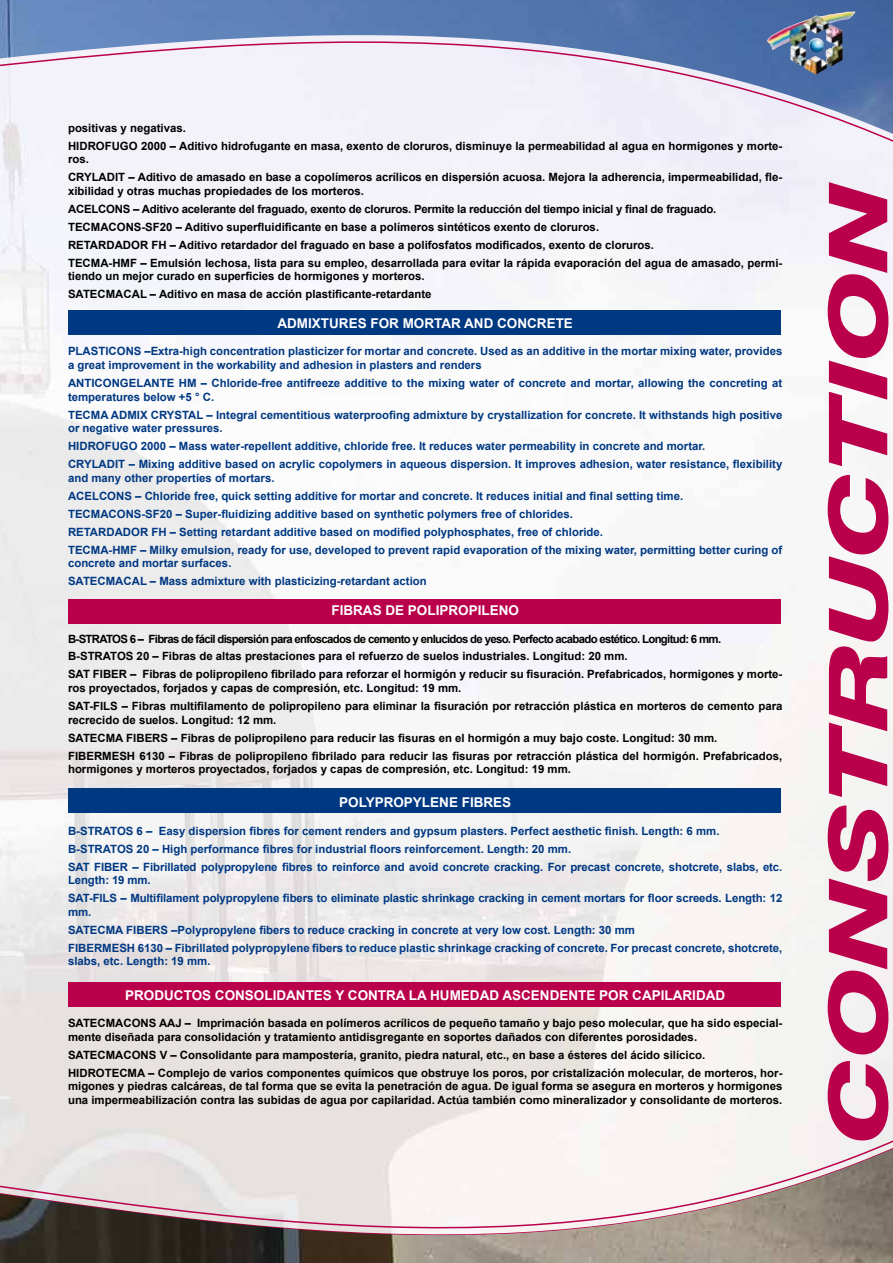
<style>
.page{position:relative;width:893px;height:1263px;background:#fff}
.page>*{position:absolute;margin:0;border:0;box-sizing:border-box;transform-origin:0 0}
.t1{font:italic 800 81.75px "Helvetica Neue LT Std";color:#ba004b;scale:1.43 1}
.t2{font:700 13.5px "Arial";color:#fff}
.t3{font:700 11.4px/18px "Arial";color:#000}
.t4{font:700 11.4px/18px "Arial";color:#003882}
</style>
<div class="page">
<img style="left:0;top:148px;width:478px;height:975px">
<img style="left:478px;top:148px;width:415px;height:750px">
<div style="left:0;top:134px;width:893px;height:14px;background:#f3f2f8"></div>
<img style="left:0;top:0;width:893px;height:134px">
<svg style="left:0;top:1123px;width:893px;height:7px"></svg>
<svg style="left:0;top:1130px;width:893px;height:19px"></svg>
<img style="left:0;top:1149px;width:893px;height:114px">
<div style="left:68px;top:599px;width:713px;height:24px;background:#ba004b"></div>
<div style="left:68px;top:982px;width:713px;height:25px;background:#ba004b"></div>
<div style="left:68px;top:310px;width:713px;height:25px;background:#003882"></div>
<div style="left:68px;top:788px;width:713px;height:25px;background:#003882"></div>
<img style="left:767px;top:12px;width:87px;height:61px">
<p class="t3" style="left:68px;top:119px;width:716px">positivas y negativas.<br>HIDROFUGO 2000 – Aditivo hidrofugante en masa, exento de cloruros, disminuye la permeabilidad al agua en hormigones y morte-</p>
<p class="t3" style="left:68px;top:151px;width:716px">ros.<br>CRYLADIT – Aditivo de amasado en base a copolímeros acrílicos en dispersión acuosa. Mejora la adherencia, impermeabilidad, fle-</p>
<p class="t3" style="left:68px;top:182px;width:716px">xibilidad y otras muchas propiedades de los morteros.<br>ACELCONS – Aditivo acelerante del fraguado, exento de cloruros. Permite la reducción del tiempo inicial y final de fraguado.<br>TECMACONS-SF20 – Aditivo superfluidificante en base a polímeros sintéticos exento de cloruros.<br>RETARDADOR FH – Aditivo retardador del fraguado en base a polifosfatos modificados, exento de cloruros.<br>TECMA-HMF – Emulsión lechosa, lista para su empleo, desarrollada para evitar la rápida evaporación del agua de amasado, permi-</p>
<p class="t3" style="left:68px;top:268px;width:365px">tiendo un mejor curado en superficies de hormigones y morteros.<br>SATECMACAL – Aditivo en masa de acción plastificante-retardante</p>
<p class="t2" style="left:277px;top:314px;width:297px">ADMIXTURES FOR MORTAR AND CONCRETE</p>
<p class="t4" style="left:68px;top:345px;width:716px;line-height:13.6px">PLASTICONS –Extra-high concentration plasticizer for mortar and concrete. Used as an additive in the mortar mixing water, provides a great improvement in the workability and adhesion in plasters and renders</p>
<p class="t4" style="left:68px;top:377px;width:716px;line-height:13.6px">ANTICONGELANTE HM – Chloride-free antifreeze additive to the mixing water of concrete and mortar, allowing the concreting at temperatures below +5 ° C.</p>
<p class="t4" style="left:68px;top:408px;width:716px;line-height:13.6px">TECMA ADMIX CRYSTAL – Integral cementitious waterproofing admixture by crystallization for concrete. It withstands high positive or negative water pressures.</p>
<p class="t4" style="left:68px;top:438px;width:716px">HIDROFUGO 2000 – Mass water-repellent additive, chloride free. It reduces water permeability in concrete and mortar.<br>CRYLADIT – Mixing additive based on acrylic copolymers in aqueous dispersion. It improves adhesion, water resistance, flexibility</p>
<p class="t4" style="left:68px;top:469px;width:716px">and many other properties of mortars.<br>ACELCONS – Chloride free, quick setting additive for mortar and concrete. It reduces initial and final setting time.<br>TECMACONS-SF20 – Super-fluidizing additive based on synthetic polymers free of chlorides.<br>RETARDADOR FH – Setting retardant additive based on modified polyphosphates, free of chloride.<br>TECMA-HMF – Milky emulsion, ready for use, developed to prevent rapid evaporation of the mixing water, permitting better curing of</p>
<p class="t4" style="left:68px;top:555px;width:360px">concrete and mortar surfaces.<br>SATECMACAL – Mass admixture with plasticizing-retardant action</p>
<p class="t2" style="left:331px;top:601px;width:189px">FIBRAS DE POLIPROPILENO</p>
<p class="t3" style="left:68px;top:630px;width:716px">B-STRATOS 6 – Fibras de fácil dispersión para enfoscados de cemento y enlucidos de yeso. Perfecto acabado estético. Longitud: 6 mm.<br>B-STRATOS 20 – Fibras de altas prestaciones para el refuerzo de suelos industriales. Longitud: 20 mm.<br>SAT FIBER – Fibras de polipropileno fibrilado para reforzar el hormigón y reducir su fisuración. Prefabricados, hormigones y morte-</p>
<p class="t3" style="left:68px;top:679px;width:716px">ros proyectados, forjados y capas de compresión, etc. Longitud: 19 mm.<br>SAT-FILS – Fibras multifilamento de polipropileno para eliminar la fisuración por retracción plástica en morteros de cemento para</p>
<p class="t3" style="left:68px;top:711px;width:716px">recrecido de suelos. Longitud: 12 mm.<br>SATECMA FIBERS – Fibras de polipropileno para reducir las fisuras en el hormigón a muy bajo coste. Longitud: 30 mm.<br>FIBERMESH 6130 – Fibras de polipropileno fibrilado para reducir las fisuras por retracción plástica del hormigón. Prefabricados,</p>
<p class="t3" style="left:68px;top:761px;width:505px">hormigones y morteros proyectados, forjados y capas de compresión, etc. Longitud: 19 mm.</p>
<p class="t2" style="left:339px;top:794px;width:174px">POLYPROPYLENE FIBRES</p>
<p class="t4" style="left:68px;top:822px;width:716px">B-STRATOS 6 – Easy dispersion fibres for cement renders and gypsum plasters. Perfect aesthetic finish. Length: 6 mm.<br>B-STRATOS 20 – High performance fibres for industrial floors reinforcement. Length: 20 mm.<br>SAT FIBER – Fibrillated polypropylene fibres to reinforce and avoid concrete cracking. For precast concrete, shotcrete, slabs, etc.</p>
<p class="t4" style="left:68px;top:872px;width:716px">Length: 19 mm.<br>SAT-FILS – Multifilament polypropylene fibers to eliminate plastic shrinkage cracking in cement mortars for floor screeds. Length: 12</p>
<p class="t4" style="left:68px;top:903px;width:716px">mm.<br>SATECMA FIBERS –Polypropylene fibers to reduce cracking in concrete at very low cost. Length: 30 mm<br>FIBERMESH 6130 – Fibrillated polypropylene fibers to reduce plastic shrinkage cracking of concrete. For precast concrete, shotcrete,</p>
<p class="t4" style="left:68px;top:953px;width:144px">slabs, etc. Length: 19 mm.</p>
<p class="t2" style="left:125px;top:986px;width:602px">PRODUCTOS CONSOLIDANTES Y CONTRA LA HUMEDAD ASCENDENTE POR CAPILARIDAD</p>
<p class="t3" style="left:68px;top:1016px;width:716px;line-height:13.6px">SATECMACONS AAJ – Imprimación basada en polímeros acrílicos de pequeño tamaño y bajo peso molecular, que ha sido especial&shy;mente diseñada para consolidación y tratamiento antidisgregante en soportes dañados con diferentes porosidades.</p>
<p class="t3" style="left:68px;top:1046px;width:716px">SATECMACONS V – Consolidante para mampostería, granito, piedra natural, etc., en base a ésteres del ácido silícico.<br>HIDROTECMA – Complejo de varios componentes químicos que obstruye los poros, por cristalización molecular, de morteros, hor-</p>
<p class="t3" style="left:68px;top:1080px;width:716px;line-height:13.6px">migones y piedras calcáreas, de tal forma que se evita la penetración de agua. De igual forma se asegura en morteros y hormigones una impermeabilización contra las subidas de agua por capilaridad. Actúa también como mineralizador y consolidante de morteros.</p>
<h1 class="t1" style="left:809px;top:1145px;width:676px;rotate:-90deg">CONSTRUCTION</h1>
</div>
